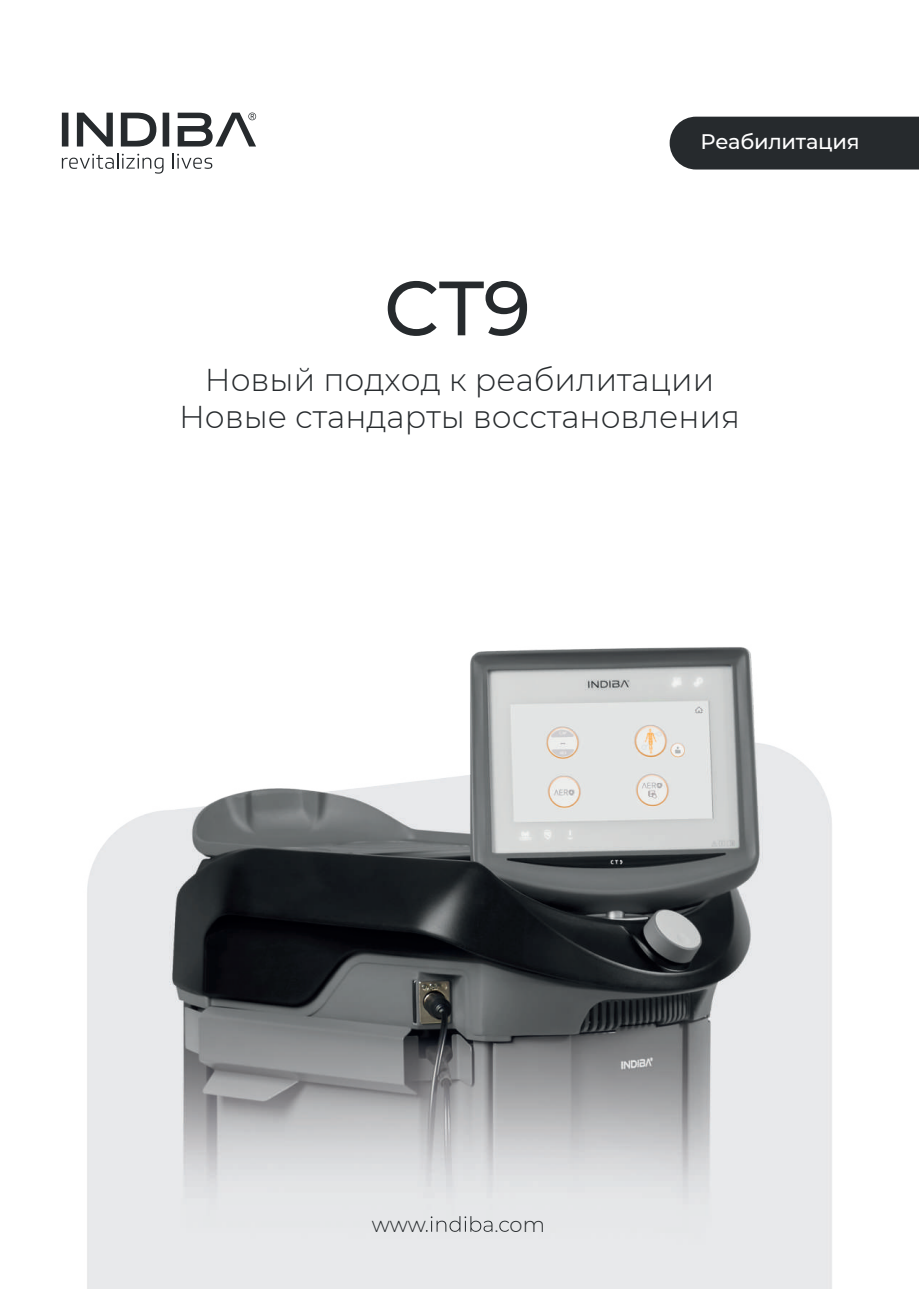
<style>
.page{position:relative;width:919px;height:1289px;background:#fff}
.page>*{position:absolute;margin:0;border:0;box-sizing:border-box;transform-origin:0 0}
.t1{font:500 76.8px "Montserrat";color:#262a2d}
.t2{font:300 31.5px/37.8px "Montserrat";color:#262a2d;text-align:center}
.t3{font:500 21px "Montserrat";letter-spacing:-.01em;color:#fff}
.t4{font:300 21px "Montserrat";color:#262a2d}
</style>
<div class="page">
<img style="left:61px;top:112px;width:857px;height:1176px">
<div style="left:669px;top:117px;width:249px;height:52px;background:#262a2d"></div>
<svg style="left:62px;top:112px;width:194px;height:34px"></svg>
<svg style="left:62px;top:153px;width:101px;height:21px"></svg>
<svg style="left:172px;top:153px;width:40px;height:16px"></svg>
<svg style="left:426px;top:1216px;width:66px;height:15px"></svg>
<svg style="left:499px;top:1220px;width:10px;height:11px"></svg>
<p class="t3" style="left:700px;top:127px;width:160px">Реабилитация</p>
<h1 class="t1" style="left:384px;top:254px;width:148px">CT9</h1>
<p class="t2" style="left:179px;top:359px;width:562px">Новый подход к реабилитации<br>Новые стандарты восстановления</p>
<p class="t4" style="left:371px;top:1209px;width:56px">www</p>
<p class="t4" style="left:494px;top:1209px;width:52px">. om</p>
</div>
